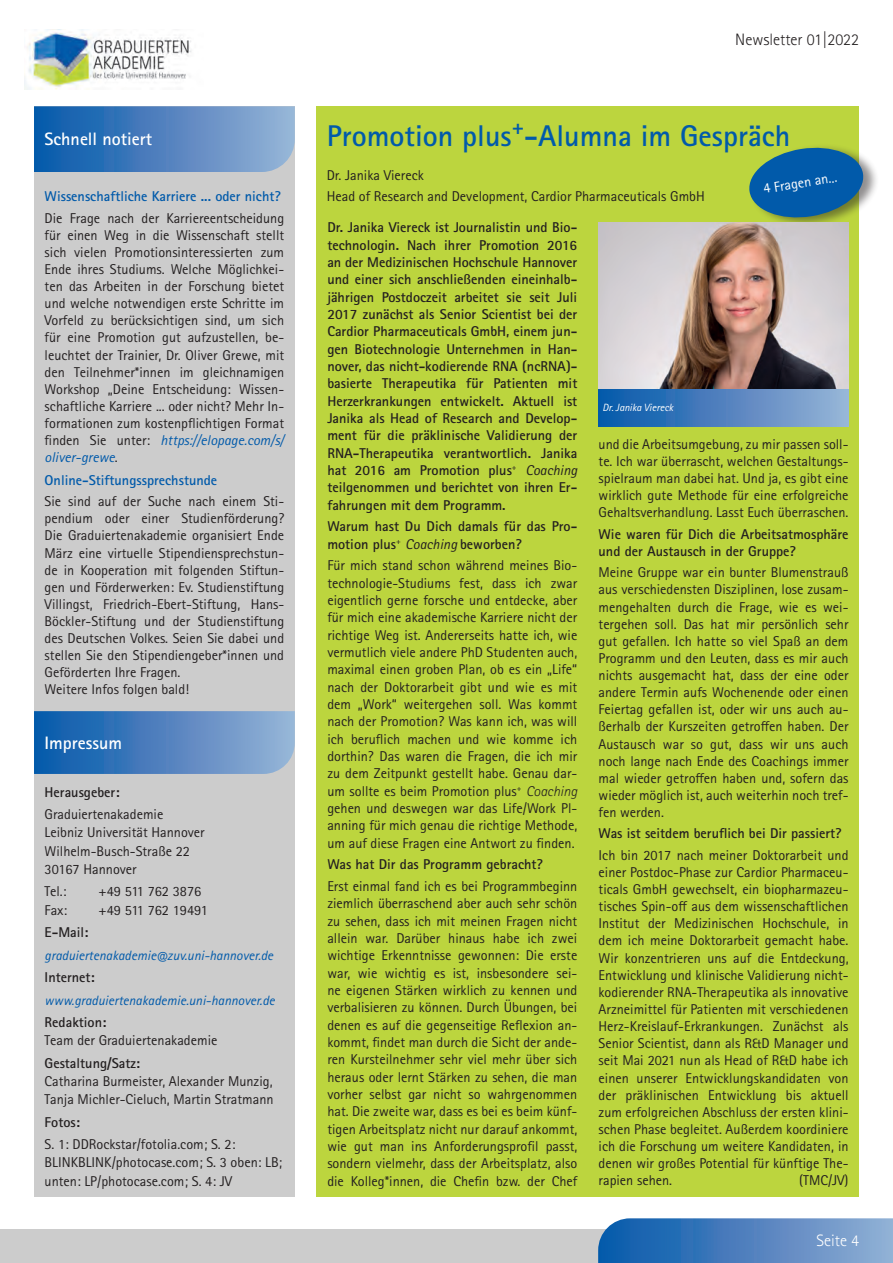
<style>
.page{position:relative;width:893px;height:1263px;background:#fff}
.page>*{position:absolute;margin:0;border:0;box-sizing:border-box;transform-origin:0 0}
.t1{font:700 30px "Rotis Sans Serif Std";color:#015aaa}
.t2{font:700 18px "Rotis Sans Serif Std";color:#fff}
.t3{font:300 16.5px "Rotis Sans Serif Std";color:#231f20}
.t4{font:300 16.5px "Rotis Sans Serif Std";color:#fff}
.t5{font:14.25px/17.1px "Rotis Sans Serif Std";color:#231f20;text-align:justify}
.t6{font:700 14.25px/17.4px "Rotis Sans Serif Std";color:#231f20}
.t7{font:700 14.25px "Rotis Sans Serif Std";color:#015aaa}
.t8{font:14.25px "Rotis Sans Serif Std";color:#fff}
.t9{font:italic 13.5px "Rotis Sans Serif Std";color:#015aaa}
.t10{font:italic 10.5px "Rotis Sans Serif Std";color:#fff}
.s1{font-style:italic;color:#015aaa}
.s2{font-weight:400;font-style:italic}
.s3{font-weight:300;font-style:italic}
</style>
<div class="page">
<div style="left:0;top:1229px;width:893px;height:34px;background:#ccc"></div>
<img style="left:25px;top:30px;width:167px;height:59px">
<svg style="left:598px;top:1218px;width:295px;height:45px;background:#5185c0"></svg>
<div style="left:34px;top:106px;width:261px;height:1091px;background:#ccc"></div>
<div style="left:316px;top:106px;width:543px;height:1091px;background:#bcd53e"></div>
<svg style="left:34px;top:711px;width:261px;height:63px;background:#5084bf"></svg>
<svg style="left:34px;top:106px;width:261px;height:66px;background:#5084bf"></svg>
<div style="left:749px;top:143px;width:130px;height:86px;background:#231f20;opacity:.5"></div>
<svg style="left:749px;top:144px;width:117px;height:77px"></svg>
<img style="left:599px;top:222px;width:250px;height:167px">
<div style="left:598px;top:389px;width:251px;height:37px;background:linear-gradient(to right,#0355a9,#9bb2d6)"></div>
<p class="t3" style="left:735px;top:30px;width:125px">Newsletter 01|2022</p>
<p class="t2" style="left:45px;top:128px;width:109px">Schnell notiert</p>
<h1 class="t1" style="left:327px;top:117px;width:465px">Promotion plus<sup>+</sup>-Alumna im Gespräch</h1>
<p class="t5" style="left:327px;top:167px;width:99px">Dr. Janika Viereck</p>
<p class="t8" style="left:762px;top:180px;width:76px;rotate:-9deg">4 Fragen an...</p>
<p class="t7" style="left:45px;top:187px;width:238px">Wissenschaftliche Karriere ... oder nicht?</p>
<p class="t5" style="left:327px;top:188px;width:380px">Head of Research and Development, Cardior Pharmaceuticals GmbH</p>
<p class="t5" style="left:45px;top:209px;width:241px">Die Frage nach der Karriereentscheidung für einen Weg in die Wissenschaft stellt sich vielen Promotionsinteressierten zum Ende ihres Studiums. Welche Möglichkei&shy;ten das Arbeiten in der Forschung bietet und welche notwendigen erste Schritte im Vorfeld zu berücksichtigen sind, um sich für eine Promotion gut aufzustellen, be&shy;leuchtet der Trainier, Dr. Oliver Grewe, mit den Teilnehmer*innen im gleichnamigen Workshop „Deine Entscheidung: Wissen&shy;schaftliche Karriere ... oder nicht? Mehr In&shy;formationen zum kostenpflichtigen Format finden Sie unter: <span class="s1">https://elopage.com/s/ oliver-grewe</span>.</p>
<p class="t6" style="left:327px;top:219px;width:251px;text-align:justify">Dr. Janika Viereck ist Journalistin und Bio&shy;technologin. Nach ihrer Promotion 2016 an der Medizinischen Hochschule Hannover und einer sich anschließenden eineinhalb&shy;jährigen Postdoczeit arbeitet sie seit Juli 2017 zunächst als Senior Scientist bei der Cardior Pharmaceuticals GmbH, einem jun&shy;gen Biotechnologie Unternehmen in Han&shy;nover, das nicht-kodierende RNA (ncRNA)- basierte Therapeutika für Patienten mit Herzerkrankungen entwickelt. Aktuell ist Janika als Head of Research and Develop&shy;ment für die präklinische Validierung der RNA-Therapeutika verantwortlich. Janika hat 2016 am Promotion plus<sup>+</sup> <span class="s2">Coaching </span>teilgenommen und berichtet von ihren Er&shy;fahrungen mit dem Programm.</p>
<p class="t6" style="left:327px;top:518px;width:251px">Warum hast Du Dich damals für das Pro&shy;motion plus<sup>+</sup> <span class="s2">Coaching</span> beworben?</p>
<p class="t5" style="left:327px;top:557px;width:251px">Für mich stand schon während meines Bio&shy;technologie-Studiums fest, dass ich zwar eigentlich gerne forsche und entdecke, aber für mich eine akademische Karriere nicht der richtige Weg ist. Andererseits hatte ich, wie vermutlich viele andere PhD Studenten auch, maximal einen groben Plan, ob es ein „Life“ nach der Doktorarbeit gibt und wie es mit dem „Work“ weitergehen soll. Was kommt nach der Promotion? Was kann ich, was will ich beruflich machen und wie komme ich dorthin? Das waren die Fragen, die ich mir zu dem Zeitpunkt gestellt habe. Genau dar&shy;um sollte es beim Promotion plus<sup>+</sup> <span class="s3">Coaching </span>gehen und deswegen war das Life/Work Pl&shy;anning für mich genau die richtige Methode, um auf diese Fragen eine Antwort zu finden.</p>
<p class="t6" style="left:327px;top:856px;width:217px">Was hat Dir das Programm gebracht?</p>
<p class="t5" style="left:327px;top:877px;width:251px">Erst einmal fand ich es bei Programmbeginn ziemlich überraschend aber auch sehr schön zu sehen, dass ich mit meinen Fragen nicht allein war. Darüber hinaus habe ich zwei wichtige Erkenntnisse gewonnen: Die erste war, wie wichtig es ist, insbesondere sei&shy;ne eigenen Stärken wirklich zu kennen und verbalisieren zu können. Durch Übungen, bei denen es auf die gegenseitige Reflexion an&shy;kommt, findet man durch die Sicht der ande&shy;ren Kursteilnehmer sehr viel mehr über sich heraus oder lernt Stärken zu sehen, die man vorher selbst gar nicht so wahrgenommen hat. Die zweite war, dass es bei es beim künf&shy;tigen Arbeitsplatz nicht nur darauf ankommt, wie gut man ins Anforderungsprofil passt, sondern vielmehr, dass der Arbeitsplatz, also die Kolleg*innen, die Chefin bzw. der Chef</p>
<p class="t10" style="left:603px;top:402px;width:72px">Dr. Janika Viereck</p>
<p class="t5" style="left:599px;top:436px;width:251px">und die Arbeitsumgebung, zu mir passen soll&shy;te. Ich war überrascht, welchen Gestaltungs&shy;spielraum man dabei hat. Und ja, es gibt eine wirklich gute Methode für eine erfolgreiche Gehaltsverhandlung. Lasst Euch überraschen.</p>
<p class="t6" style="left:599px;top:525px;width:251px">Wie waren für Dich die Arbeitsatmosphäre und der Austausch in der Gruppe?</p>
<p class="t5" style="left:599px;top:564px;width:251px">Meine Gruppe war ein bunter Blumenstrauß aus verschiedensten Disziplinen, lose zusam&shy;mengehalten durch die Frage, wie es wei&shy;tergehen soll. Das hat mir persönlich sehr gut gefallen. Ich hatte so viel Spaß an dem Programm und den Leuten, dass es mir auch nichts ausgemacht hat, dass der eine oder andere Termin aufs Wochenende oder einen Feiertag gefallen ist, oder wir uns auch au&shy;ßerhalb der Kurszeiten getroffen haben. Der Austausch war so gut, dass wir uns auch noch lange nach Ende des Coachings immer mal wieder getroffen haben und, sofern das wieder möglich ist, auch weiterhin noch tref&shy;fen werden.</p>
<p class="t6" style="left:599px;top:825px;width:244px">Was ist seitdem beruflich bei Dir passiert?</p>
<p class="t5" style="left:599px;top:846px;width:251px">Ich bin 2017 nach meiner Doktorarbeit und einer Postdoc-Phase zur Cardior Pharmaceu&shy;ticals GmbH gewechselt, ein biopharmazeu&shy;tisches Spin-off aus dem wissenschaftlichen Institut der Medizinischen Hochschule, in dem ich meine Doktorarbeit gemacht habe.<br>Wir konzentrieren uns auf die Entdeckung, Entwicklung und klinische Validierung nicht&shy;kodierender RNA-Therapeutika als innovative Arzneimittel für Patienten mit verschiedenen Herz-Kreislauf-Erkrankungen. Zunächst als Senior Scientist, dann als R&amp;D Manager und seit Mai 2021 nun als Head of R&amp;D habe ich einen unserer Entwicklungskandidaten von der präklinischen Entwicklung bis aktuell zum erfolgreichen Abschluss der ersten klini&shy;schen Phase begleitet. Außerdem koordiniere ich die Forschung um weitere Kandidaten, in denen wir großes Potential für künftige The&shy;rapien sehen.</p>
<p class="t7" style="left:45px;top:471px;width:174px">Online-Stiftungssprechstunde</p>
<p class="t5" style="left:45px;top:493px;width:241px;text-align:left">Sie sind auf der Suche nach einem Sti&shy;pendium oder einer Studienförderung?<br>Die Graduiertenakademie organisiert Ende März eine virtuelle Stipendiensprechstun&shy;de in Kooperation mit folgenden Stiftun&shy;gen und Förderwerken: Ev. Studienstiftung Villingst, Friedrich-Ebert-Stiftung, Hans-Böckler-Stiftung und der Studienstiftung des Deutschen Volkes. Seien Sie dabei und stellen Sie den Stipendiengeber*innen und Geförderten Ihre Fragen.<br>Weitere Infos folgen bald!</p>
<p class="t2" style="left:45px;top:731px;width:79px">Impressum</p>
<p class="t6" style="left:45px;top:783px;width:76px">Herausgeber:</p>
<p class="t5" style="left:45px;top:805px;width:162px;line-height:18.3px;text-align:left">Graduiertenakademie<br>Leibniz Universität Hannover<br>Wilhelm-Busch-Straße 22<br>30167 Hannover</p>
<p class="t5" style="left:45px;top:883px;width:23px">Tel.:</p>
<p class="t5" style="left:99px;top:883px;width:104px">+49 511 762 3876</p>
<p class="t5" style="left:45px;top:901px;width:24px">Fax:</p>
<p class="t5" style="left:99px;top:901px;width:111px">+49 511 762 19491</p>
<p class="t6" style="left:45px;top:923px;width:45px">E-Mail:</p>
<p class="t9" style="left:45px;top:947px;width:230px">graduiertenakademie@zuv.uni-hannover.de</p>
<p class="t6" style="left:45px;top:968px;width:52px">Internet:</p>
<p class="t9" style="left:45px;top:992px;width:232px">www.graduiertenakademie.uni-hannover.de</p>
<p class="t6" style="left:45px;top:1013px;width:63px">Redaktion:</p>
<p class="t5" style="left:45px;top:1032px;width:174px">Team der Graduiertenakademie</p>
<p class="t6" style="left:45px;top:1054px;width:97px">Gestaltung/Satz:</p>
<p class="t5" style="left:45px;top:1072px;width:231px;line-height:18.3px">Catharina Burmeister, Alexander Munzig,<br>Tanja Michler-Cieluch, Martin Stratmann</p>
<p class="t6" style="left:45px;top:1113px;width:37px">Fotos:</p>
<p class="t5" style="left:45px;top:1135px;width:239px;line-height:18.3px;text-align:left">S. 1: DDRockstar/fotolia.com; S. 2:<br>BLINKBLINK/photocase.com; S. 3 oben: LB; unten: LP/photocase.com; S. 4: JV</p>
<p class="t5" style="left:799px;top:1172px;width:51px">(TMC/JV)</p>
<p class="t4" style="left:816px;top:1231px;width:44px">Seite 4</p>
</div>
